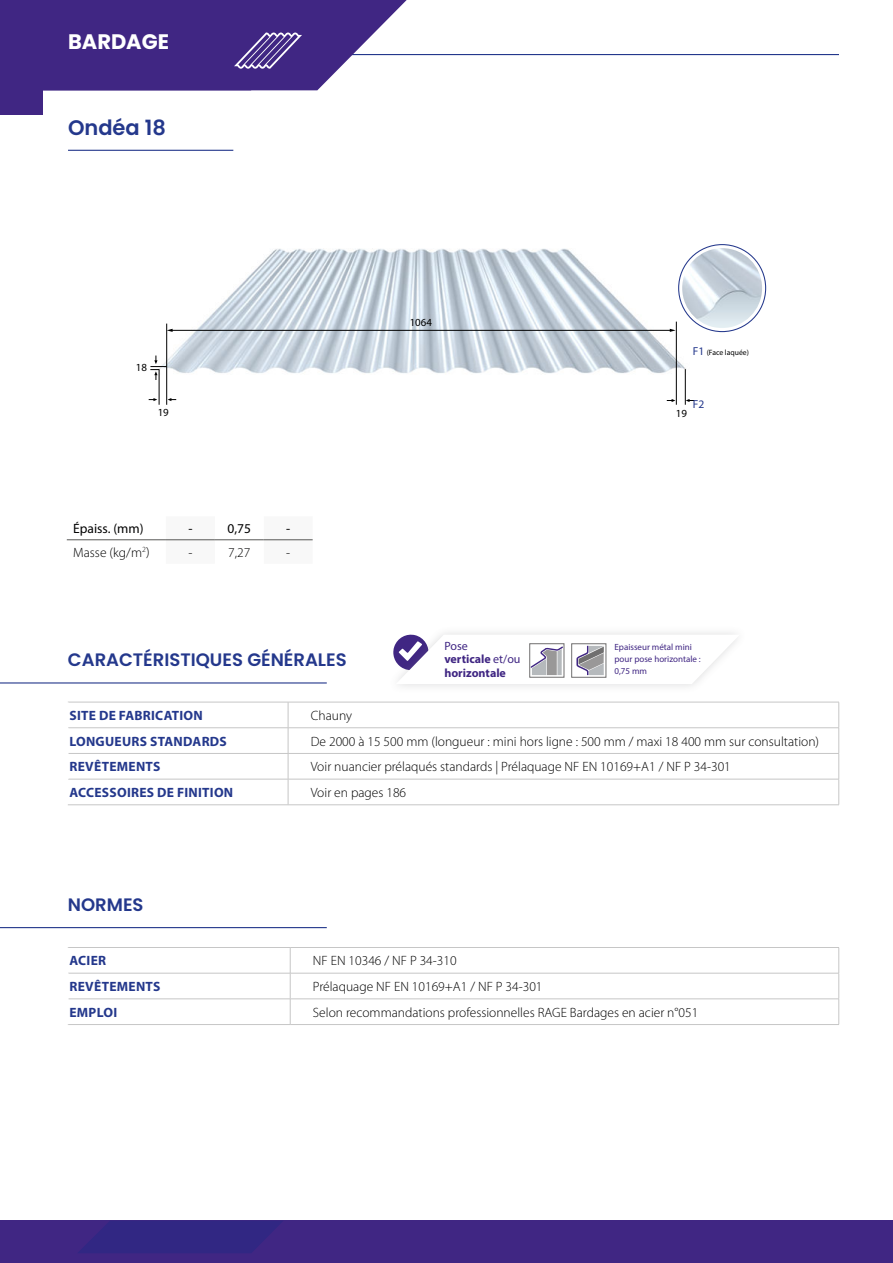
<style>
.page{position:relative;width:893px;height:1263px;background:#fff}
.page>*{position:absolute;margin:0;border:0;box-sizing:border-box;transform-origin:0 0}
.t1{font:700 21px "Poppins";color:#fff}
.t2{font:600 21px "Poppins";color:#24388c}
.t3{font:600 18px "Poppins";color:#24388c}
.t4{font:300 13.5px "Myriad Pro";color:#000}
.t5{font:700 13.5px "Myriad Pro";letter-spacing:.02em;color:#24388c}
.t6{font:13.5px "Myriad Pro";color:#000}
.t7{font:700 12px/13.5px "Myriad Pro";color:#402683}
.t8{font:11.55px "Myriad Pro";color:#24388c}
.t9{font:10.8px "Myriad Pro";color:#000}
.t10{font:9px/12px "Myriad Pro";color:#402683}
.t11{font:7.65px "Myriad Pro";color:#000}
.s1{font-size:11.55px;color:#24388c}
.s2{font-weight:400}
</style>
<div class="page">
<hr style="left:275px;top:54px;width:564px;height:1px;background:#24388c">
<div style="left:0;top:0;width:43px;height:115px;background:#402683"></div>
<div style="left:0;top:1220px;width:893px;height:43px;background:#402683"></div>
<svg style="left:78px;top:1221px;width:205px;height:32px"></svg>
<svg style="left:43px;top:0;width:369px;height:90px;background:#5c4695"></svg>
<hr style="left:68px;top:150px;width:165px;height:1px;background:#24388c">
<svg style="left:166px;top:540px;width:147px;height:1px"></svg>
<hr style="left:67px;top:539px;width:99px;height:1px;background:#575756">
<hr style="left:166px;top:539px;width:49px;height:1px;background:#575756">
<hr style="left:215px;top:539px;width:49px;height:1px;background:#575756">
<hr style="left:264px;top:539px;width:49px;height:1px;background:#575756">
<img style="left:157px;top:248px;width:535px;height:157px">
<hr style="left:166px;top:324px;width:1px;height:81px;background:#000">
<hr style="left:159px;top:370px;width:1px;height:35px;background:#000">
<hr style="left:676px;top:322px;width:1px;height:83px;background:#000">
<hr style="left:685px;top:369px;width:1px;height:36px;background:#000">
<hr style="left:172px;top:330px;width:499px;height:1px;background:#000">
<svg style="left:167px;top:329px;width:6px;height:3px"></svg>
<svg style="left:670px;top:329px;width:6px;height:3px"></svg>
<svg style="left:150px;top:355px;width:17px;height:25px"></svg>
<svg style="left:168px;top:398px;width:8px;height:3px"></svg>
<svg style="left:149px;top:398px;width:8px;height:3px"></svg>
<svg style="left:686px;top:399px;width:8px;height:3px"></svg>
<svg style="left:667px;top:399px;width:8px;height:3px"></svg>
<img style="left:682px;top:248px;width:80px;height:80px;border-radius:40px">
<svg style="left:393px;top:634px;width:340px;height:49px"></svg>
<hr style="left:0;top:682px;width:327px;height:1px;background:#24388c">
<hr style="left:0;top:927px;width:327px;height:1px;background:#24388c">
<hr style="left:290px;top:947px;width:549px;height:1px;background:#c6c6c6">
<hr style="left:290px;top:973px;width:549px;height:1px;background:#c6c6c6">
<hr style="left:290px;top:998px;width:549px;height:1px;background:#c6c6c6">
<svg style="left:838px;top:948px;width:1px;height:76px"></svg>
<hr style="left:290px;top:1024px;width:549px;height:1px;background:#c6c6c6">
<hr style="left:68px;top:1024px;width:222px;height:1px;background:#c6c6c6">
<svg style="left:68px;top:947px;width:223px;height:77px"></svg>
<hr style="left:288px;top:702px;width:551px;height:1px;background:#c6c6c6">
<hr style="left:288px;top:727px;width:551px;height:1px;background:#c6c6c6">
<hr style="left:288px;top:753px;width:551px;height:1px;background:#c6c6c6">
<hr style="left:288px;top:779px;width:551px;height:1px;background:#c6c6c6">
<svg style="left:838px;top:702px;width:1px;height:102px"></svg>
<hr style="left:288px;top:804px;width:551px;height:1px;background:#c6c6c6">
<svg style="left:68px;top:702px;width:221px;height:103px"></svg>
<h1 class="t1" style="left:68px;top:30px;width:103px">BARDAGE</h1>
<h1 class="t2" style="left:68px;top:118px;width:99px">Ondéa 18</h1>
<p class="t9" style="left:136px;top:362px;width:13px">18</p>
<p class="t9" style="left:410px;top:317px;width:24px">1064</p>
<p class="t11" style="left:693px;top:348px;width:58px"><span class="s1">F1</span> (Face laquée)</p>
<p class="t8" style="left:693px;top:399px;width:13px">F2</p>
<p class="t9" style="left:158px;top:407px;width:13px">19</p>
<p class="t9" style="left:676px;top:408px;width:13px">19</p>
<p class="t6" style="left:73px;top:522px;width:72px">Épaiss. (mm)</p>
<p class="t6" style="left:188px;top:522px;width:6px">-</p>
<p class="t6" style="left:228px;top:522px;width:25px">0,75</p>
<p class="t6" style="left:286px;top:522px;width:6px">-</p>
<p class="t4" style="left:73px;top:547px;width:78px">Masse (kg/m<sup>2</sup>)</p>
<p class="t4" style="left:188px;top:547px;width:6px">-</p>
<p class="t4" style="left:228px;top:547px;width:24px">7,27</p>
<p class="t4" style="left:286px;top:547px;width:6px">-</p>
<h2 class="t3" style="left:68px;top:652px;width:280px">CARACTÉRISTIQUES GÉNÉRALES</h2>
<p class="t7" style="left:444px;top:639px;width:78px"><span class="s2">Pose<br></span>verticale <span class="s2">et/ou </span>horizontale</p>
<p class="t10" style="left:614px;top:641px;width:88px">Epaisseur métal mini pour pose horizontale :<br>0,75 mm</p>
<p class="t5" style="left:69px;top:709px;width:135px">SITE DE FABRICATION</p>
<p class="t4" style="left:311px;top:710px;width:43px">Chauny</p>
<p class="t5" style="left:69px;top:734px;width:159px">LONGUEURS STANDARDS</p>
<p class="t4" style="left:311px;top:735px;width:510px">De 2000 à 15 500 mm (longueur : mini hors ligne : 500 mm / maxi 18 400 mm sur consultation)</p>
<p class="t5" style="left:69px;top:760px;width:92px">REVÊTEMENTS</p>
<p class="t4" style="left:311px;top:761px;width:422px">Voir nuancier prélaqués standards | Prélaquage NF EN 10169+A1 / NF P 34-301</p>
<p class="t5" style="left:69px;top:786px;width:165px">ACCESSOIRES DE FINITION</p>
<p class="t4" style="left:311px;top:787px;width:97px">Voir en pages 186</p>
<h2 class="t3" style="left:68px;top:896px;width:77px">NORMES</h2>
<p class="t5" style="left:69px;top:954px;width:38px">ACIER</p>
<p class="t4" style="left:313px;top:955px;width:145px">NF EN 10346 / NF P 34-310</p>
<p class="t5" style="left:69px;top:980px;width:92px">REVÊTEMENTS</p>
<p class="t4" style="left:313px;top:981px;width:231px">Prélaquage NF EN 10169+A1 / NF P 34-301</p>
<p class="t5" style="left:69px;top:1005px;width:49px">EMPLOI</p>
<p class="t4" style="left:313px;top:1007px;width:387px">Selon recommandations professionnelles RAGE Bardages en acier n°051</p>
</div>
